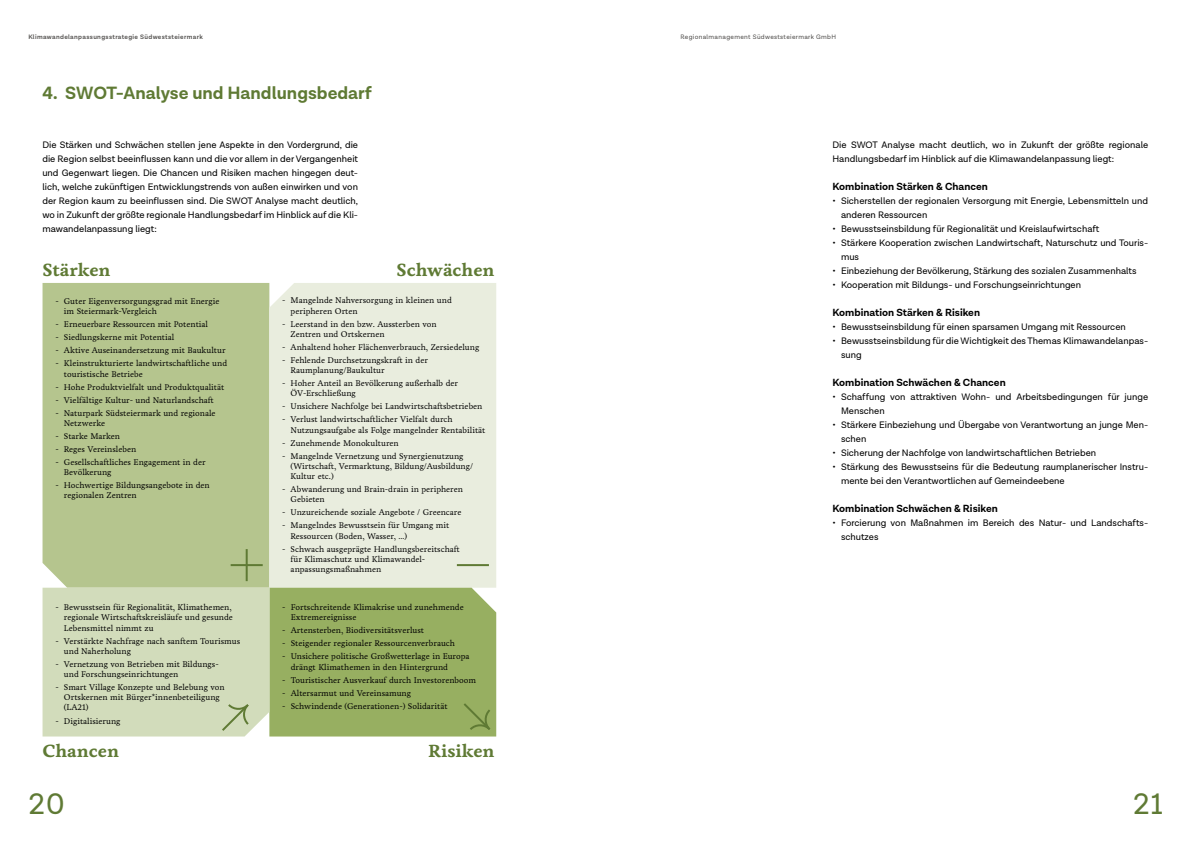
<style>
.page{position:relative;width:1191px;height:842px;background:#fff}
.page>*{position:absolute;margin:0;border:0;box-sizing:border-box;transform-origin:0 0}
.t1{font:30px "Lota Grotesque";color:#5f7a34}
.t2{font:700 18px "Lota Grotesque";color:#5f7a34}
.t3{font:700 18px "Livory";color:#5f7a34}
.t4{font:700 10.5px "Lota Grotesque";color:#000}
.t5{font:9.5px/14px "Lota Grotesque";color:#000}
.t6{font:8.5px/10.2px "Livory";color:#000}
.t7{font:600 6.5px "Lota Grotesque";letter-spacing:.05em;color:#52504e}
.t8{font:6.5px "Lota Grotesque";letter-spacing:.05em;color:#52504e}
</style>
<div class="page">
<div style="left:43px;top:283px;width:226px;height:305px;background:#b5c58e"></div>
<div style="left:269px;top:283px;width:227px;height:305px;background:#e9edde"></div>
<hr style="left:231px;top:564px;width:32px;height:2px;background:#5f7a34">
<hr style="left:246px;top:549px;width:2px;height:32px;background:#5f7a34">
<svg style="left:43px;top:588px;width:453px;height:148px;background:#b4c58e"></svg>
<hr style="left:457px;top:564px;width:32px;height:2px;background:#5f7a34">
<p class="t7" style="left:28px;top:33px;width:176px">Klimawandelanpassungsstrategie Südweststeiermark</p>
<p class="t8" style="left:680px;top:33px;width:157px">Regionalmanagement Südweststeiermark GmbH</p>
<h2 class="t2" style="left:43px;top:82px;width:331px">4. SWOT-Analyse und Handlungsbedarf</h2>
<p class="t5" style="left:42px;top:138px;width:317px;text-align:justify">Die Stärken und Schwächen stellen jene Aspekte in den Vordergrund, die die Region selbst beeinflussen kann und die vor allem in der Vergangenheit und Gegenwart liegen. Die Chancen und Risiken machen hingegen deut&shy;lich, welche zukünftigen Entwicklungstrends von außen einwirken und von der Region kaum zu beeinflussen sind. Die SWOT Analyse macht deutlich, wo in Zukunft der größte regionale Handlungsbedarf im Hinblick auf die Kli&shy;mawandelanpassung liegt:</p>
<p class="t5" style="left:832px;top:138px;width:317px">Die SWOT Analyse macht deutlich, wo in Zukunft der größte regionale<br>Handlungsbedarf im Hinblick auf die Klimawandelanpassung liegt:</p>
<p class="t4" style="left:832px;top:180px;width:157px">Kombination Stärken &amp; Chancen</p>
<p class="t5" style="left:841px;top:194px;width:309px;text-indent:-9px">• Sicherstellen der regionalen Versorgung mit Energie, Lebensmitteln und anderen Ressourcen</p>
<p class="t5" style="left:832px;top:222px;width:268px">• Bewusstseinsbildung für Regionalität und Kreislaufwirtschaft</p>
<p class="t5" style="left:841px;top:236px;width:309px;text-indent:-9px">• Stärkere Kooperation zwischen Landwirtschaft, Naturschutz und Touris&shy;mus</p>
<p class="t5" style="left:832px;top:264px;width:305px">• Einbeziehung der Bevölkerung, Stärkung des sozialen Zusammenhalts</p>
<p class="t5" style="left:832px;top:278px;width:250px">• Kooperation mit Bildungs- und Forschungseinrichtungen</p>
<p class="t4" style="left:832px;top:306px;width:149px">Kombination Stärken &amp; Risiken</p>
<p class="t5" style="left:832px;top:320px;width:295px">• Bewusstseinsbildung für einen sparsamen Umgang mit Ressourcen</p>
<p class="t5" style="left:841px;top:334px;width:309px;text-indent:-9px">• Bewusstseinsbildung für die Wichtigkeit des Themas Klimawandelanpas&shy;sung</p>
<p class="t4" style="left:832px;top:376px;width:175px">Kombination Schwächen &amp; Chancen</p>
<p class="t5" style="left:841px;top:390px;width:309px;text-indent:-9px">• Schaffung von attraktiven Wohn- und Arbeitsbedingungen für junge<br>Menschen</p>
<p class="t5" style="left:841px;top:418px;width:309px;text-indent:-9px">• Stärkere Einbeziehung und Übergabe von Verantwortung an junge Men&shy;schen</p>
<p class="t5" style="left:832px;top:446px;width:265px">• Sicherung der Nachfolge von landwirtschaftlichen Betrieben</p>
<p class="t5" style="left:841px;top:460px;width:309px;text-indent:-9px">• Stärkung des Bewusstseins für die Bedeutung raumplanerischer Instru&shy;mente bei den Verantwortlichen auf Gemeindeebene</p>
<p class="t4" style="left:832px;top:502px;width:167px">Kombination Schwächen &amp; Risiken</p>
<p class="t5" style="left:841px;top:516px;width:309px;text-indent:-9px">• Forcierung von Maßnahmen im Bereich des Natur- und Landschafts&shy;schutzes</p>
<h2 class="t3" style="left:43px;top:259px;width:69px">Stärken</h2>
<h2 class="t3" style="left:396px;top:259px;width:99px">Schwächen</h2>
<p class="t6" style="left:291px;top:295px;width:163px;text-indent:-8px">- Mangelnde Nahversorgung in kleinen und peripheren Orten</p>
<p class="t6" style="left:291px;top:319px;width:147px;text-indent:-8px">- Leerstand in den bzw. Aussterben von<br>Zentren und Ortskernen</p>
<p class="t6" style="left:282px;top:342px;width:199px">- Anhaltend hoher Flächenverbrauch, Zersiedelung</p>
<p class="t6" style="left:291px;top:355px;width:139px;text-indent:-8px">- Fehlende Durchsetzungskraft in der<br>Raumplanung/Baukultur</p>
<p class="t6" style="left:291px;top:378px;width:169px;text-indent:-8px">- Hoher Anteil an Bevölkerung außerhalb der<br>ÖV-Erschließung</p>
<p class="t6" style="left:282px;top:401px;width:202px">- Unsichere Nachfolge bei Landwirtschaftsbetrieben</p>
<p class="t6" style="left:291px;top:414px;width:196px;text-indent:-8px">- Verlust landwirtschaftlicher Vielfalt durch<br>Nutzungsaufgabe als Folge mangelnder Rentabilität</p>
<p class="t6" style="left:282px;top:438px;width:118px">- Zunehmende Monokulturen</p>
<p class="t6" style="left:291px;top:451px;width:184px;text-indent:-8px">- Mangelnde Vernetzung und Synergienutzung (Wirtschaft, Vermarktung, Bildung/Ausbildung/<br>Kultur etc.)</p>
<p class="t6" style="left:291px;top:484px;width:174px;text-indent:-8px">- Abwanderung und Brain-drain in peripheren<br>Gebieten</p>
<p class="t6" style="left:282px;top:507px;width:181px">- Unzureichende soziale Angebote / Greencare</p>
<p class="t6" style="left:291px;top:520px;width:160px;text-indent:-8px">- Mangelndes Bewusstsein für Umgang mit<br>Ressourcen (Boden, Wasser, …)</p>
<p class="t6" style="left:291px;top:544px;width:171px;text-indent:-8px">- Schwach ausgeprägte Handlungsbereitschaft für Klimaschutz und Klimawandel&shy;anpassungsmaßnahmen</p>
<p class="t6" style="left:64px;top:296px;width:157px;text-indent:-8px">- Guter Eigenversorgungsgrad mit Energie im Steiermark-Vergleich</p>
<p class="t6" style="left:55px;top:319px;width:154px">- Erneuerbare Ressourcen mit Potential</p>
<p class="t6" style="left:55px;top:332px;width:120px">- Siedlungskerne mit Potential</p>
<p class="t6" style="left:55px;top:345px;width:172px">- Aktive Auseinandersetzung mit Baukultur</p>
<p class="t6" style="left:64px;top:358px;width:165px;text-indent:-8px">- Kleinstrukturierte landwirtschaftliche und touristische Betriebe</p>
<p class="t6" style="left:55px;top:382px;width:170px">- Hohe Produktvielfalt und Produktqualität</p>
<p class="t6" style="left:55px;top:395px;width:160px">- Vielfältige Kultur- und Naturlandschaft</p>
<p class="t6" style="left:64px;top:408px;width:153px;text-indent:-8px">- Naturpark Südsteiermark und regionale<br>Netzwerke</p>
<p class="t6" style="left:55px;top:431px;width:66px">- Starke Marken</p>
<p class="t6" style="left:55px;top:444px;width:82px">- Reges Vereinsleben</p>
<p class="t6" style="left:64px;top:457px;width:143px;text-indent:-8px">- Gesellschaftliches Engagement in der<br>Bevölkerung</p>
<p class="t6" style="left:64px;top:480px;width:147px;text-indent:-8px">- Hochwertige Bildungsangebote in den regionalen Zentren</p>
<p class="t6" style="left:64px;top:602px;width:171px;text-indent:-8px">- Bewusstsein für Regionalität, Klimathemen, regionale Wirtschaftskreisläufe und gesunde<br>Lebensmittel nimmt zu</p>
<p class="t6" style="left:64px;top:636px;width:178px;text-indent:-8px">- Verstärkte Nachfrage nach sanftem Tourismus und Naherholung</p>
<p class="t6" style="left:64px;top:659px;width:156px;text-indent:-8px">- Vernetzung von Betrieben mit Bildungs&shy;und Forschungseinrichtungen</p>
<p class="t6" style="left:64px;top:682px;width:162px;text-indent:-8px">- Smart Village Konzepte und Belebung von<br>Ortskernen mit Bürger*innenbeteiligung (LA21)</p>
<p class="t6" style="left:55px;top:715px;width:67px">- Digitalisierung</p>
<p class="t6" style="left:291px;top:602px;width:174px;text-indent:-8px">- Fortschreitende Klimakrise und zunehmende<br>Extremereignisse</p>
<p class="t6" style="left:282px;top:625px;width:143px">- Artensterben, Biodiversitätsverlust</p>
<p class="t6" style="left:282px;top:638px;width:174px">- Steigender regionaler Ressourcenverbrauch</p>
<p class="t6" style="left:291px;top:651px;width:180px;text-indent:-8px">- Unsichere politische Großwetterlage in Europa drängt Klimathemen in den Hintergrund</p>
<p class="t6" style="left:282px;top:675px;width:195px">- Touristischer Ausverkauf durch Investorenboom</p>
<p class="t6" style="left:282px;top:688px;width:130px">- Altersarmut und Vereinsamung</p>
<p class="t6" style="left:282px;top:701px;width:167px">- Schwindende (Generationen-) Solidarität</p>
<h2 class="t3" style="left:43px;top:740px;width:78px">Chancen</h2>
<h2 class="t3" style="left:428px;top:740px;width:68px">Risiken</h2>
<h1 class="t1" style="left:28px;top:787px;width:38px">20</h1>
<h1 class="t1" style="left:1133px;top:787px;width:31px">21</h1>
</div>
